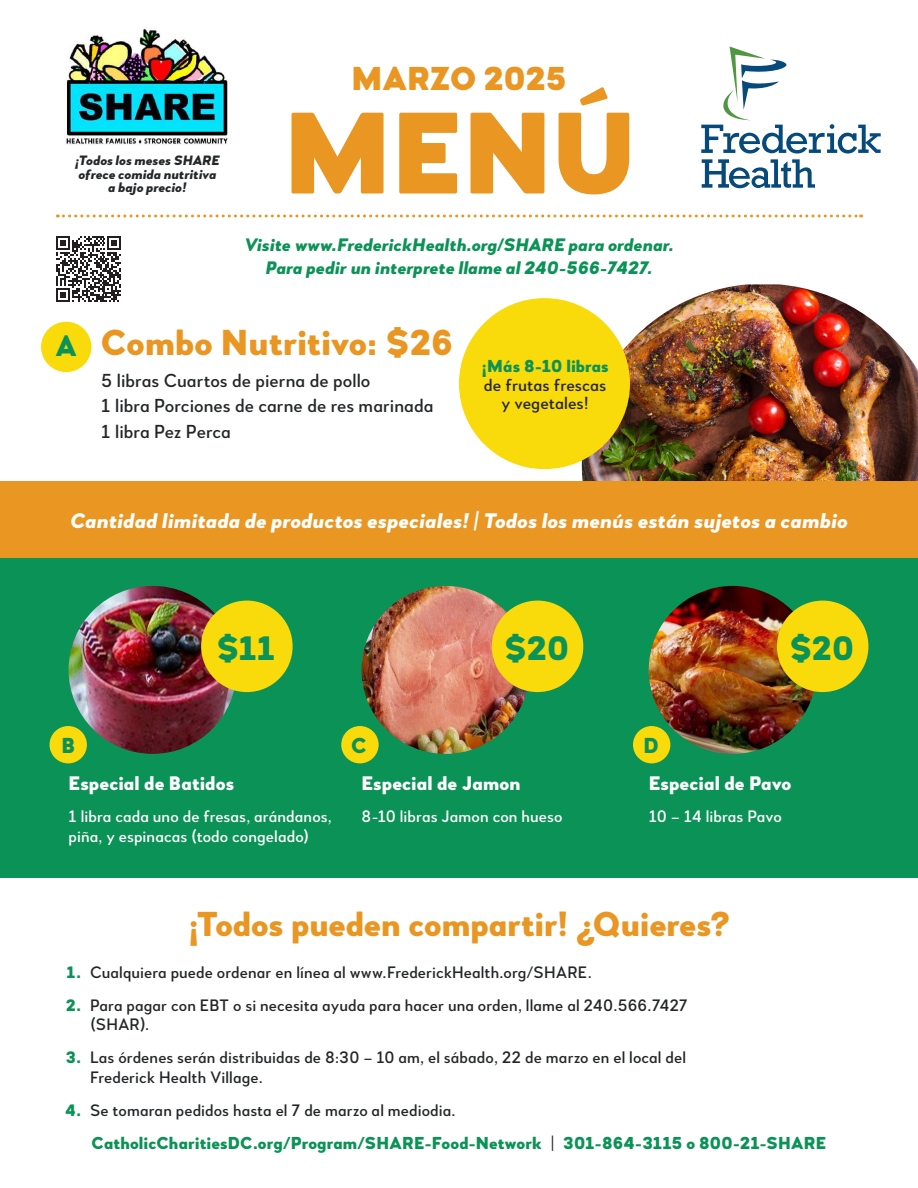
<style>
.page{position:relative;width:918px;height:1188px;background:#fff}
.page>*{position:absolute;margin:0;border:0;box-sizing:border-box;transform-origin:0 0}
.Page_MENU_title{font:900 115.5px "Woodford Bourne PRO";color:#e99622}
.Value_Package_Price{font:900 36px "Woodford Bourne PRO";color:#e99622}
.Everyone_Can_Share{font:900 34.5px "Woodford Bourne PRO";letter-spacing:-.005em;color:#e99622}
.Specials_Prices{font:900 33.75px "Woodford Bourne PRO";color:#0b9256}
.Page_Header_Date{font:900 33px "Woodford Bourne PRO";letter-spacing:-.005em;color:#e99622}
.t1{font:900 21.6px "Woodford Bourne PRO";color:#0b9256}
.Middle_Orange_Bar_Te{font:italic 900 21px "Woodford Bourne PRO";letter-spacing:.005em;color:#fff}
.Special_Title_SP{font:900 19.5px "Woodford Bourne PRO";letter-spacing:.005em;color:#fff}
.Valuel_Package_Detai{font:500 18.75px "Woodford Bourne PRO";color:#242729}
.Page_subheader_green{font:italic 900 18px "Woodford Bourne PRO";color:#0b9256}
.Handout_Footer{font:900 17.25px "Woodford Bourne PRO";letter-spacing:.005em;color:#0b9256}
.Value_package_Callou{font:500 17.25px/18.8px "Woodford Bourne PRO";color:#242729;text-align:center}
.t2{font:500 16.5px/19.5px "Woodford Bourne PRO";letter-spacing:.005em;color:#242729}
.Special_Details{font:500 16.5px/19.5px "Woodford Bourne PRO";letter-spacing:.005em;color:#fff}
.SHARE_Logo_subtext_S{font:italic 900 13.5px/13.5px "Woodford Bourne PRO";color:#242729;text-align:center}
.s1{font-size:29.25px;color:#0b9256}
.s2{font-weight:900;color:#0b9256}
.s3{font-weight:500;font-size:16.5px;color:#242729}
</style>
<div class="page">
<div style="left:0;top:558px;width:918px;height:320px;background:#0b9256"></div>
<div style="left:0;top:482px;width:918px;height:76px;background:#e99622"></div>
<div style="left:633px;top:726px;width:37px;height:37px;background:#f9da0a;border-radius:50%"></div>
<div style="left:341px;top:726px;width:38px;height:37px;background:#f9da0a;border-radius:50%"></div>
<div style="left:50px;top:726px;width:37px;height:37px;background:#f9da0a;border-radius:50%"></div>
<div style="left:41px;top:322px;width:50px;height:50px;background:#f9da0a;border-radius:50%"></div>
<svg style="left:56px;top:236px;width:65px;height:66px"></svg>
<svg style="left:57px;top:214px;width:805px;height:4px"></svg>
<svg style="left:701px;top:47px;width:180px;height:141px"></svg>
<img style="left:66px;top:28px;width:162px;height:117px">
<img style="left:649px;top:586px;width:168px;height:168px;border-radius:84px">
<div style="left:777px;top:601px;width:91px;height:91px;background:#f9da0a;border-radius:50%"></div>
<img style="left:362px;top:586px;width:168px;height:168px;border-radius:84px">
<div style="left:492px;top:601px;width:91px;height:91px;background:#f9da0a;border-radius:50%"></div>
<img style="left:69px;top:586px;width:168px;height:168px;border-radius:84px">
<div style="left:201px;top:601px;width:92px;height:91px;background:#f9da0a;border-radius:50%"></div>
<img style="left:582px;top:284px;width:336px;height:197px">
<div style="left:459px;top:298px;width:171px;height:171px;background:#f9da0a;border-radius:86px"></div>
<p class="SHARE_Logo_subtext_S" style="left:75px;top:154px;width:146px">¡Todos los meses SHARE ofrece comida nutritiva a bajo precio!</p>
<p class="Page_Header_Date" style="left:352px;top:58px;width:216px">MARZO 2025</p>
<p class="Page_MENU_title" style="left:284px;top:80px;width:352px">MENÚ</p>
<p class="Page_subheader_green" style="left:244px;top:233px;width:431px">Visite www.FrederickHealth.org/SHARE para ordenar.</p>
<p class="Page_subheader_green" style="left:265px;top:256px;width:389px">Para pedir un interprete llame al 240-566-7427.</p>
<p class="Value_Package_Price" style="left:55px;top:320px;width:400px"><span class="s1">A</span> Combo Nutritivo: $26</p>
<p class="Valuel_Package_Detai" style="left:101px;top:369px;width:271px">5 libras Cuartos de pierna de pollo</p>
<p class="Valuel_Package_Detai" style="left:101px;top:394px;width:334px">1 libra Porciones de carne de res marinada</p>
<p class="Valuel_Package_Detai" style="left:101px;top:420px;width:131px">1 libra Pez Perca</p>
<p class="Value_package_Callou" style="left:481px;top:357px;width:129px"><span class="s2">¡Más 8-10 libras </span>de frutas frescas y vegetales!</p>
<p class="Middle_Orange_Bar_Te" style="left:70px;top:508px;width:779px">Cantidad limitada de productos especiales! | Todos los menús están sujetos a cambio</p>
<p class="Specials_Prices" style="left:217px;top:627px;width:60px">$11</p>
<p class="Specials_Prices" style="left:505px;top:627px;width:66px">$20</p>
<p class="t1" style="left:62px;top:732px;width:15px">B</p>
<p class="t1" style="left:351px;top:732px;width:17px">C</p>
<p class="t1" style="left:643px;top:732px;width:17px">D</p>
<p class="Specials_Prices" style="left:790px;top:627px;width:66px">$20</p>
<p class="Special_Title_SP" style="left:69px;top:771px;width:167px">Especial de Batidos</p>
<p class="Special_Details" style="left:69px;top:807px;width:265px">1 libra cada uno de fresas, arándanos, piña, y espinacas (todo congelado)</p>
<p class="Special_Title_SP" style="left:362px;top:771px;width:161px">Especial de Jamon</p>
<p class="Special_Details" style="left:362px;top:807px;width:202px">8-10 libras Jamon con hueso</p>
<p class="Special_Title_SP" style="left:649px;top:771px;width:144px">Especial de Pavo</p>
<p class="Special_Details" style="left:649px;top:807px;width:135px">10 – 14 libras Pavo</p>
<p class="Everyone_Can_Share" style="left:188px;top:902px;width:543px">¡Todos pueden compartir! ¿Quieres?</p>
<p class="t2" style="left:67px;top:963px;width:527px"><span class="s2">1.</span> Cualquiera puede ordenar en línea al www.FrederickHealth.org/SHARE.</p>
<p class="t2" style="left:90px;top:996px;width:599px;text-indent:-24px"><span class="s2">2.</span> Para pagar con EBT o si necesita ayuda para hacer una orden, llame al 240.566.7427 (SHAR).</p>
<p class="t2" style="left:90px;top:1048px;width:598px;text-indent:-24px"><span class="s2">3.</span> Las órdenes serán distribuidas de 8:30 – 10 am, el sábado, 22 de marzo en el local del<br>Frederick Health Village.</p>
<p class="t2" style="left:65px;top:1101px;width:392px"><span class="s2">4.</span> Se tomaran pedidos hasta el 7 de marzo al mediodia.</p>
<p class="Handout_Footer" style="left:92px;top:1132px;width:736px">CatholicCharitiesDC.org/Program/SHARE-Food-Network <span class="s3">|</span> 301-864-3115 o 800-21-SHARE</p>
</div>
